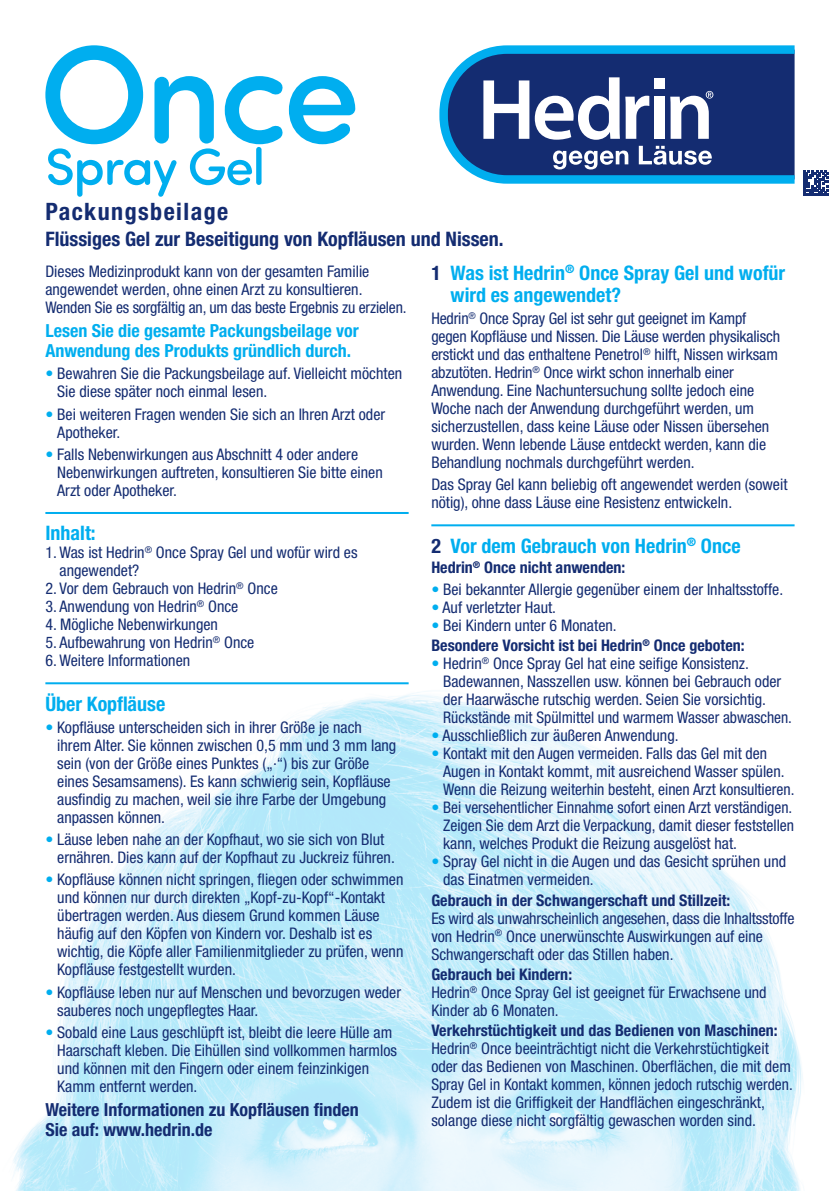
<style>
.page{position:relative;width:840px;height:1191px;background:#fff}
.page>*{position:absolute;margin:0;border:0;box-sizing:border-box;transform-origin:0 0}
.t1{font:500 52px "Sofia Pro Soft";letter-spacing:-.025em;color:#00aeef}
.t2{font:700 condensed 24px "Helvetica Neue LT Std";letter-spacing:.06em;color:#142c71}
.t3{font:700 condensed 20px/22px "Helvetica Neue LT Std";color:#00aeef}
.t4{font:700 condensed 20px "Helvetica Neue LT Std";color:#142c71}
.t5{font:700 condensed 18px/20px "Helvetica Neue LT Std";color:#00aeef}
.t6{font:700 condensed 18px/20px "Helvetica Neue LT Std";color:#142c71}
.t7{font:condensed 16px/18px "Helvetica Neue LT Std";color:#142c71}
.t8{font:700 condensed 16px/20.2px "Helvetica Neue LT Std";color:#142c71}
.s1{color:#00aeef}
.s2{color:#142c71}
.s3{font-weight:400;color:#00aeef}
.s4{font-weight:400}
.s5{font-weight:700}
</style>
<div class="page">
<img style="left:13px;top:682px;width:790px;height:509px">
<hr style="left:45px;top:512px;width:363px;height:2px;background:#00aeef">
<hr style="left:45px;top:682px;width:363px;height:2px;background:#00aeef">
<hr style="left:431px;top:524px;width:363px;height:2px;background:#00aeef">
<svg style="left:45px;top:45px;width:98px;height:99px"></svg>
<svg style="left:154px;top:76px;width:60px;height:67px"></svg>
<svg style="left:225px;top:76px;width:58px;height:68px"></svg>
<svg style="left:289px;top:76px;width:66px;height:68px"></svg>
<svg style="left:439px;top:45px;width:355px;height:139px;background:#2463a1"></svg>
<svg style="left:483px;top:77px;width:275px;height:92px"></svg>
<hr style="left:802px;top:170px;width:3px;height:23px;background:#142c71">
<hr style="left:802px;top:193px;width:26px;height:3px;background:#142c71">
<svg style="left:805px;top:170px;width:23px;height:23px"></svg>
<h1 class="t1" style="left:45px;top:129px;width:221px">Spray Gel</h1>
<h2 class="t2" style="left:45px;top:197px;width:184px">Packungsbeilage</h2>
<p class="t4" style="left:45px;top:227px;width:459px">Flüssiges Gel zur Beseitigung von Kopfläusen und Nissen.</p>
<p class="t7" style="left:45px;top:262px;width:362px">Dieses Medizinprodukt kann von der gesamten Familie angewendet werden, ohne einen Arzt zu konsultieren.<br>Wenden Sie es sorgfältig an, um das beste Ergebnis zu erzielen.</p>
<p class="t5" style="left:45px;top:320px;width:315px">Lesen Sie die gesamte Packungsbeilage vor<br>Anwendung des Produkts gründlich durch.</p>
<p class="t7" style="left:57px;top:365px;width:346px;text-indent:-12px"><span class="s1">•</span> Bewahren Sie die Packungsbeilage auf. Vielleicht möchten<br>Sie diese später noch einmal lesen.</p>
<p class="t7" style="left:57px;top:405px;width:329px;text-indent:-12px"><span class="s1">•</span> Bei weiteren Fragen wenden Sie sich an Ihren Arzt oder<br>Apotheker.</p>
<p class="t7" style="left:57px;top:445px;width:327px;text-indent:-12px"><span class="s1">•</span> Falls Nebenwirkungen aus Abschnitt 4 oder andere<br>Nebenwirkungen auftreten, konsultieren Sie bitte einen<br>Arzt oder Apotheker.</p>
<p class="t3" style="left:45px;top:522px;width:52px">Inhalt:</p>
<p class="t7" style="left:60px;top:543px;width:299px;text-indent:-14px">1. Was ist Hedrin<sup>®</sup> Once Spray Gel und wofür wird es angewendet?</p>
<p class="t7" style="left:45px;top:579px;width:234px">2. Vor dem Gebrauch von Hedrin<sup>®</sup> Once</p>
<p class="t7" style="left:45px;top:597px;width:194px">3. Anwendung von Hedrin<sup>®</sup> Once</p>
<p class="t7" style="left:45px;top:615px;width:174px">4. Mögliche Nebenwirkungen</p>
<p class="t7" style="left:45px;top:633px;width:210px">5. Aufbewahrung von Hedrin<sup>®</sup> Once</p>
<p class="t7" style="left:45px;top:651px;width:146px">6. Weitere Informationen</p>
<p class="t3" style="left:45px;top:692px;width:121px">Über Kopfläuse</p>
<p class="t7" style="left:57px;top:718px;width:340px;text-indent:-12px"><span class="s1">•</span> Kopfläuse unterscheiden sich in ihrer Größe je nach ihrem Alter. Sie können zwischen 0,5 mm und 3 mm lang sein (von der Größe eines Punktes („.“) bis zur Größe eines Sesamsamens). Es kann schwierig sein, Kopfläuse ausfindig zu machen, weil sie ihre Farbe der Umgebung anpassen können.</p>
<p class="t7" style="left:57px;top:830px;width:339px;text-indent:-12px"><span class="s1">•</span> Läuse leben nahe an der Kopfhaut, wo sie sich von Blut ernähren. Dies kann auf der Kopfhaut zu Juckreiz führen.</p>
<p class="t7" style="left:57px;top:870px;width:347px;text-indent:-12px"><span class="s1">•</span> Kopfläuse können nicht springen, fliegen oder schwimmen und können nur durch direkten „Kopf-zu-Kopf“-Kontakt übertragen werden. Aus diesem Grund kommen Läuse häufig auf den Köpfen von Kindern vor. Deshalb ist es wichtig, die Köpfe aller Familienmitglieder zu prüfen, wenn Kopfläuse festgestellt wurden.</p>
<p class="t7" style="left:57px;top:983px;width:345px;text-indent:-12px"><span class="s1">•</span> Kopfläuse leben nur auf Menschen und bevorzugen weder sauberes noch ungepflegtes Haar.</p>
<p class="t7" style="left:57px;top:1023px;width:341px;text-indent:-12px"><span class="s1">•</span> Sobald eine Laus geschlüpft ist, bleibt die leere Hülle am Haarschaft kleben. Die Eihüllen sind vollkommen harmlos und können mit den Fingern oder einem feinzinkigen Kamm entfernt werden.</p>
<p class="t6" style="left:45px;top:1099px;width:315px">Weitere Informationen zu Kopfläusen finden<br>Sie auf: www.hedrin.de</p>
<p class="t3" style="left:450px;top:261px;width:336px;text-indent:-19px"><span class="s2">1</span> Was ist Hedrin<sup>®</sup> Once Spray Gel und wofür wird es angewendet?</p>
<p class="t7" style="left:431px;top:309px;width:350px">Hedrin<sup>®</sup> Once Spray Gel ist sehr gut geeignet im Kampf gegen Kopfläuse und Nissen. Die Läuse werden physikalisch erstickt und das enthaltene Penetrol<sup>®</sup> hilft, Nissen wirksam abzutöten. Hedrin<sup>®</sup> Once wirkt schon innerhalb einer Anwendung. Eine Nachuntersuchung sollte jedoch eine Woche nach der Anwendung durchgeführt werden, um sicherzustellen, dass keine Läuse oder Nissen übersehen wurden. Wenn lebende Läuse entdeckt werden, kann die Behandlung nochmals durchgeführt werden.</p>
<p class="t7" style="left:431px;top:475px;width:357px">Das Spray Gel kann beliebig oft angewendet werden (soweit nötig), ohne dass Läuse eine Resistenz entwickeln.</p>
<p class="t3" style="left:431px;top:534px;width:310px"><span class="s2">2</span> Vor dem Gebrauch von Hedrin<sup>®</sup> Once</p>
<p class="t8" style="left:431px;top:557px;width:195px">Hedrin<sup>®</sup> Once nicht anwenden:</p>
<p class="t7" style="left:431px;top:580px;width:353px"><span class="s1">•</span> Bei bekannter Allergie gegenüber einem der Inhaltsstoffe.</p>
<p class="t7" style="left:431px;top:598px;width:126px"><span class="s1">•</span> Auf verletzter Haut.</p>
<p class="t8" style="left:431px;top:615px;width:314px"><span class="s3">•</span> <span class="s4">Bei Kindern unter 6 Monaten.<br></span>Besondere Vorsicht ist bei Hedrin<sup>®</sup> Once geboten:</p>
<p class="t7" style="left:443px;top:654px;width:350px;text-indent:-12px"><span class="s1">•</span> Hedrin<sup>®</sup> Once Spray Gel hat eine seifige Konsistenz.<br>Badewannen, Nasszellen usw. können bei Gebrauch oder der Haarwäsche rutschig werden. Seien Sie vorsichtig.<br>Rückstände mit Spülmittel und warmem Wasser abwaschen.</p>
<p class="t7" style="left:431px;top:726px;width:249px"><span class="s1">•</span> Ausschließlich zur äußeren Anwendung.</p>
<p class="t7" style="left:443px;top:744px;width:352px;text-indent:-12px"><span class="s1">•</span> Kontakt mit den Augen vermeiden. Falls das Gel mit den<br>Augen in Kontakt kommt, mit ausreichend Wasser spülen.<br>Wenn die Reizung weiterhin besteht, einen Arzt konsultieren.</p>
<p class="t7" style="left:443px;top:798px;width:352px;text-align:justify;text-indent:-12px"><span class="s1">•</span> Bei versehentlicher Einnahme sofort einen Arzt verständigen.<br>Zeigen Sie dem Arzt die Verpackung, damit dieser feststellen kann, welches Produkt die Reizung ausgelöst hat.</p>
<p class="t7" style="left:443px;top:852px;width:344px;text-indent:-12px"><span class="s1">•</span> Spray Gel nicht in die Augen und das Gesicht sprühen und das Einatmen vermeiden.</p>
<p class="t8" style="left:431px;top:889px;width:300px">Gebrauch in der Schwangerschaft und Stillzeit:</p>
<p class="t7" style="left:431px;top:909px;width:364px">Es wird als unwahrscheinlich angesehen, dass die Inhaltsstoffe von Hedrin<sup>®</sup> Once unerwünschte Auswirkungen auf eine<br>Schwangerschaft oder das Stillen haben.</p>
<p class="t7" style="left:431px;top:965px;width:336px"><span class="s5">Gebrauch bei Kindern:<br></span>Hedrin<sup>®</sup> Once Spray Gel ist geeignet für Erwachsene und<br>Kinder ab 6 Monaten.</p>
<p class="t7" style="left:431px;top:1021px;width:362px"><span class="s5">Verkehrstüchtigkeit und das Bedienen von Maschinen:<br></span>Hedrin<sup>®</sup> Once beeinträchtigt nicht die Verkehrstüchtigkeit oder das Bedienen von Maschinen. Oberflächen, die mit dem Spray Gel in Kontakt kommen, können jedoch rutschig werden.<br>Zudem ist die Griffigkeit der Handflächen eingeschränkt, solange diese nicht sorgfältig gewaschen worden sind.</p>
</div>
